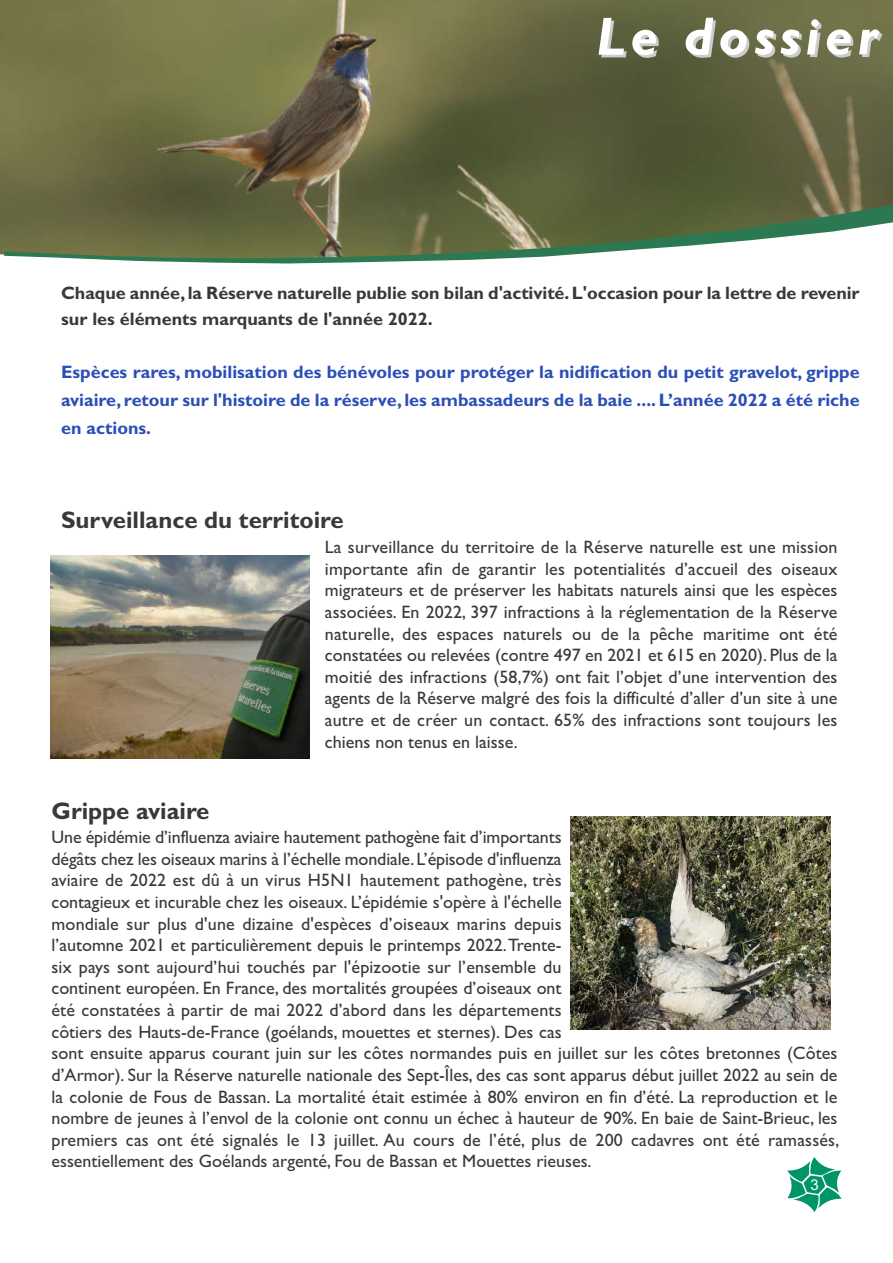
<style>
.page{position:relative;width:893px;height:1263px;background:#fff}
.page>*{position:absolute;margin:0;border:0;box-sizing:border-box;transform-origin:0 0}
.t1{font:italic 700 54px "Gill Sans";letter-spacing:.1em;color:#fff}
.t2{font:700 24px "Gill Sans";color:#39383a}
.t3{font:18px/21.6px "Gill Sans";color:#39383a}
.t4{font:700 18px/27.9px "Gill Sans";color:#2c4fb7;text-align:justify}
.t5{font:700 18px/25.5px "Gill Sans";letter-spacing:-.005em;color:#39383a}
.t6{font:15px "Arial";color:#fff}
</style>
<div class="page">
<img style="left:0;top:0;width:893px;height:255px">
<svg style="left:4px;top:204px;width:889px;height:59px"></svg>
<svg style="left:787px;top:1157px;width:55px;height:55px"></svg>
<img style="left:50px;top:556px;width:260px;height:203px">
<img style="left:571px;top:817px;width:260px;height:213px">
<h1 class="t1" style="left:596px;top:4px;width:283px">Le dossier</h1>
<p class="t5" style="left:61px;top:280px;width:800px">Chaque année,la Réserve naturelle publie son bilan d'activité.L'occasion pour la lettre de revenir sur les éléments marquants de l'année 2022.</p>
<p class="t4" style="left:61px;top:358px;width:800px">Espèces rares, mobilisation des bénévoles pour protéger la nidification du petit gravelot, grippe aviaire, retour sur l'histoire de la réserve, les ambassadeurs de la baie ....L’année 2022 a été riche en actions.</p>
<h2 class="t2" style="left:61px;top:506px;width:284px">Surveillance du territoire</h2>
<p class="t3" style="left:325px;top:536px;width:514px;text-align:justify">La surveillance du territoire de la Réserve naturelle est une mission importante afin de garantir les potentialités d’accueil des oiseaux migrateurs et de préserver les habitats naturels ainsi que les espèces associées. En 2022, 397 infractions à la réglementation de la Réserve naturelle, des espaces naturels ou de la pêche maritime ont été constatées ou relevées (contre 497 en 2021 et 615 en 2020). Plus de la moitié des infractions (58,7%) ont fait l’objet d’une intervention des agents de la Réserve malgré des fois la difficulté d’aller d’un site à une autre et de créer un contact. 65% des infractions sont toujours les chiens non tenus en laisse.</p>
<h2 class="t2" style="left:51px;top:796px;width:160px">Grippe aviaire</h2>
<p class="t3" style="left:51px;top:826px;width:789px">Une épidémie d’influenza aviaire hautement pathogène fait d’importants<br>dégâts chez les oiseaux marins à l’échelle mondiale. L’épisode d'influenza<br>aviaire de 2022 est dû à un virus H5N1 hautement pathogène, très<br>contagieux et incurable chez les oiseaux. L’épidémie s'opère à l'échelle<br>mondiale sur plus d'une dizaine d'espèces d’oiseaux marins depuis<br>l’automne 2021 et particulièrement depuis le printemps 2022.Trente-<br>six pays sont aujourd’hui touchés par l'épizootie sur l’ensemble du<br>continent européen. En France, des mortalités groupées d’oiseaux ont<br>été constatées à partir de mai 2022 d’abord dans les départements<br>côtiers des Hauts-de-France (goélands, mouettes et sternes). Des cas<br>sont ensuite apparus courant juin sur les côtes normandes puis en juillet sur les côtes bretonnes (Côtes d’Armor). Sur la Réserve naturelle nationale des Sept-Îles, des cas sont apparus début juillet 2022 au sein de la colonie de Fous de Bassan. La mortalité était estimée à 80% environ en fin d’été. La reproduction et le nombre de jeunes à l’envol de la colonie ont connu un échec à hauteur de 90%. En baie de Saint-Brieuc, les premiers cas ont été signalés le 13 juillet. Au cours de l’été, plus de 200 cadavres ont été ramassés, essentiellement des Goélands argenté, Fou de Bassan et Mouettes rieuses.</p>
<p class="t6" style="left:810px;top:1176px;width:10px">3</p>
</div>
